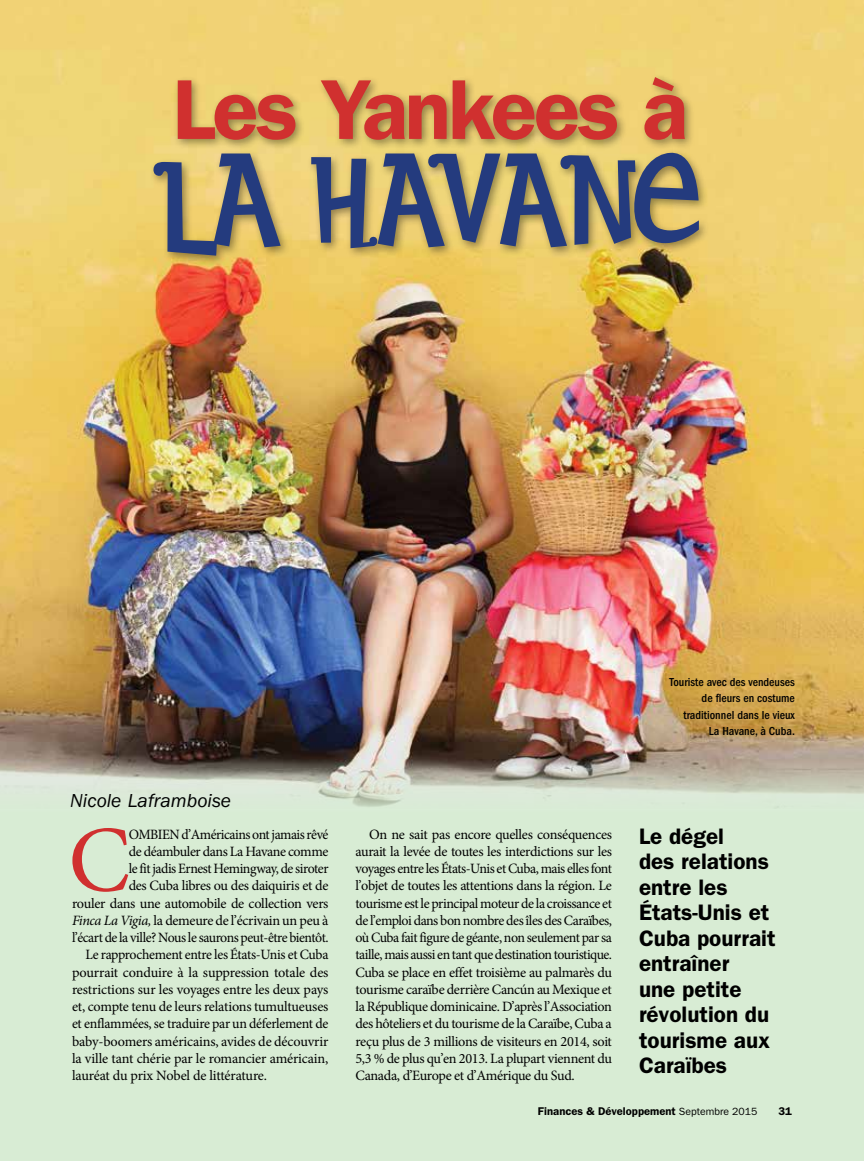
<style>
.page{position:relative;width:864px;height:1161px;background:#d8ecd4}
.page>*{position:absolute;margin:0;border:0;box-sizing:border-box;transform-origin:0 0}
.t1{font:112.5px "Baileywick JF Festive";letter-spacing:-.035em;color:#243b7e}
.t2{font:93.9px "Minion Pro";color:#d0302f}
.t3{font:600 85.35px "ITC Franklin Gothic Std";letter-spacing:-.035em;color:#d0302f}
.t4{font:600 22.5px/25.5px "ITC Franklin Gothic Std";color:#000}
.t5{font:italic 19.5px "ITC Franklin Gothic Std";color:#000}
.t6{font:14.25px/17.2px "Minion Pro";letter-spacing:-.02em;color:#000;text-align:justify}
.t7{font:500 condensed 12px/16.5px "ITC Franklin Gothic Std";color:#000;text-align:right}
.t8{font:600 11.25px "ITC Franklin Gothic Std";color:#000}
.s1{font-style:italic}
.s2{font-weight:400;font-size:10.5px}
</style>
<div class="page">
<img style="left:0;top:0;width:864px;height:807px">
<div style="left:149px;top:73px;width:561px;height:194px;background:#000;opacity:.4"></div>
<h3 class="t3" style="left:173px;top:59px;width:517px">Les Yankees à</h3>
<h1 class="t1" style="left:157px;top:123px;width:548px">LA HAVANE</h1>
<h3 class="t5" style="left:70px;top:790px;width:162px">Nicole Laframboise</h3>
<h2 class="t2" style="left:68px;top:798px;width:63px">C</h2>
<p class="t6" style="left:129px;top:826px;width:201px">OMBIEN d’Américains ont jamais rêvé</p>
<p class="t6" style="left:129px;top:843px;width:201px">de déambuler dans La Havane comme</p>
<p class="t6" style="left:129px;top:860px;width:201px">le fit jadis Ernest Hemingway, de siroter</p>
<p class="t6" style="left:129px;top:877px;width:201px">des Cuba libres ou des daiquiris et de</p>
<p class="t6" style="left:72px;top:895px;width:258px">rouler dans une automobile de collection vers</p>
<p class="t6" style="left:72px;top:912px;width:258px"><span class="s1">Finca La Vigia,</span> la demeure de l’écrivain un peu à</p>
<p class="t6" style="left:72px;top:929px;width:258px">l’écart de la ville? Nous le saurons peut-être bientôt.</p>
<p class="t6" style="left:86px;top:946px;width:245px">Le rapprochement entre les États-Unis et Cuba</p>
<p class="t6" style="left:72px;top:964px;width:258px">pourrait conduire à la suppression totale des</p>
<p class="t6" style="left:72px;top:981px;width:258px">restrictions sur les voyages entre les deux pays</p>
<p class="t6" style="left:72px;top:998px;width:258px">et, compte tenu de leurs relations tumultueuses</p>
<p class="t6" style="left:72px;top:1015px;width:258px">et enflammées, se traduire par un déferlement de</p>
<p class="t6" style="left:72px;top:1033px;width:258px">baby-boomers américains, avides de découvrir</p>
<p class="t6" style="left:72px;top:1050px;width:258px">la ville tant chérie par le romancier américain,</p>
<p class="t6" style="left:72px;top:1067px;width:197px">lauréat du prix Nobel de littérature.</p>
<p class="t7" style="left:670px;top:674px;width:127px">Touriste avec des vendeuses de fleurs en costume traditionnel dans le vieux<br>La Havane, à Cuba.</p>
<h3 class="t4" style="left:639px;top:823px;width:138px">Le dégel<br>des relations entre les<br>États-Unis et<br>Cuba pourrait entraîner<br>une petite révolution du tourisme aux<br>Caraïbes</h3>
<p class="t6" style="left:356px;top:826px;width:258px;text-indent:14px">On ne sait pas encore quelles conséquences aurait la levée de toutes les interdictions sur les voyages entre les États-Unis et Cuba, mais elles font l’objet de toutes les attentions dans la région. Le tourisme est le principal moteur de la croissance et de l’emploi dans bon nombre des îles des Caraïbes, où Cuba fait figure de géante, non seulement par sa taille, mais aussi en tant que destination touristique.<br>Cuba se place en effet troisième au palmarès du tourisme caraïbe derrière Cancún au Mexique et la République dominicaine. D’après l’Association des hôteliers et du tourisme de la Caraïbe, Cuba a reçu plus de 3 millions de visiteurs en 2014, soit 5,3 % de plus qu’en 2013. La plupart viennent du Canada, d’Europe et d’Amérique du Sud.</p>
<p class="t8" style="left:538px;top:1104px;width:221px">Finances &amp; Développement <span class="s2">Septembre 2015</span></p>
<p class="t8" style="left:779px;top:1104px;width:15px">31</p>
</div>
